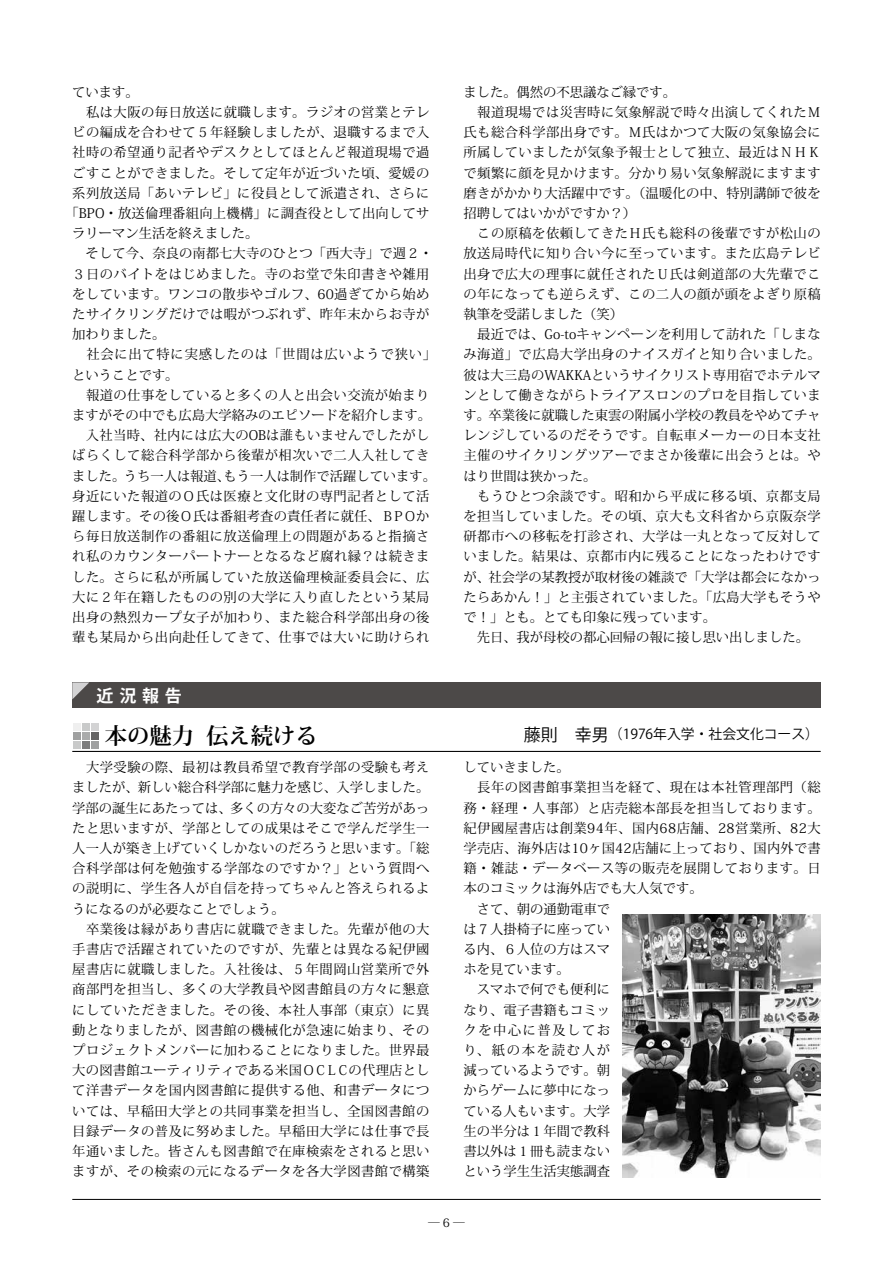
<style>
.page{position:relative;width:893px;height:1263px;background:#fff}
.page>*{position:absolute;margin:0;border:0;box-sizing:border-box;transform-origin:0 0}
.t1{font:700 22.35px "Koz Min Pro";color:#000}
.t2{font:700 16.95px "Koz Go Pro";color:#fff}
.t3{font:13.8px "Koz Go Pro";color:#000}
.t4{font:13.35px/20.2px "Koz Min Pro";letter-spacing:.035em;color:#000}
.t5{font:13.35px/20.2px "Koz Min Pro";letter-spacing:.005em;color:#000}
.t6{font:13.35px "Koz Min Pro";color:#000}
.t7{font:13.35px "Koz Min Pro";letter-spacing:.01em;color:#000}
.t8{font:13.35px "Koz Min Pro";letter-spacing:.06em;color:#000}
.t9{font:11.7px "Koz Min Pro";color:#000}
.s1{font-size:16.95px}
</style>
<div class="page">
<hr style="left:72px;top:1199px;width:749px;height:1px;background:#000">
<hr style="left:72px;top:751px;width:749px;height:1px;background:#000">
<img style="left:623px;top:915px;width:197px;height:263px">
<div style="left:72px;top:682px;width:749px;height:26px;background:#4c4948"></div>
<svg style="left:72px;top:682px;width:17px;height:17px"></svg>
<svg style="left:73px;top:730px;width:26px;height:19px"></svg>
<div style="left:73px;top:723px;width:8px;height:7px;background:#efefef"></div>
<div style="left:73px;top:741px;width:8px;height:7px;background:#c9caca"></div>
<div style="left:73px;top:732px;width:8px;height:7px;background:#9fa0a0"></div>
<div style="left:91px;top:723px;width:8px;height:7px;background:#d3d3d4"></div>
<div style="left:91px;top:741px;width:8px;height:7px;background:#9fa0a0"></div>
<div style="left:91px;top:732px;width:8px;height:7px;background:#656464"></div>
<div style="left:82px;top:723px;width:8px;height:7px;background:#c9caca"></div>
<div style="left:82px;top:741px;width:8px;height:7px;background:#7d7d7d"></div>
<div style="left:82px;top:732px;width:8px;height:7px;background:#aaabab"></div>
<p class="t4" style="left:72px;top:81px;width:68px">ています。</p>
<p class="t4" style="left:72px;top:101px;width:359px">　私は大阪の毎日放送に就職します。ラジオの営業とテレ</p>
<p class="t4" style="left:72px;top:122px;width:359px">ビの編成を合わせて５年経験しましたが、退職するまで入</p>
<p class="t4" style="left:72px;top:142px;width:359px">社時の希望通り記者やデスクとしてほとんど報道現場で過</p>
<p class="t4" style="left:72px;top:162px;width:359px">ごすことができました。そして定年が近づいた頃、愛媛の</p>
<p class="t4" style="left:72px;top:182px;width:359px">系列放送局「あいテレビ」に役員として派遣され、さらに</p>
<p class="t4" style="left:66px;top:202px;width:365px">「BPO・放送倫理番組向上機構」に調査役として出向してサ</p>
<p class="t6" style="left:72px;top:224px;width:188px">ラリーマン生活を終えました。</p>
<p class="t5" style="left:72px;top:243px;width:362px">　そして今、奈良の南都七大寺のひとつ「西大寺」で週２・</p>
<p class="t4" style="left:72px;top:263px;width:359px">３日のバイトをはじめました。寺のお堂で朱印書きや雑用</p>
<p class="t4" style="left:72px;top:283px;width:359px">をしています。ワンコの散歩やゴルフ、60過ぎてから始め</p>
<p class="t4" style="left:72px;top:303px;width:359px">たサイクリングだけでは暇がつぶれず、昨年末からお寺が</p>
<p class="t4" style="left:72px;top:324px;width:95px">加わりました。</p>
<p class="t8" style="left:72px;top:345px;width:365px">　社会に出て特に実感したのは「世間は広いようで狭い」</p>
<p class="t6" style="left:72px;top:365px;width:108px">ということです。</p>
<p class="t4" style="left:72px;top:384px;width:359px">　報道の仕事をしていると多くの人と出会い交流が始まり</p>
<p class="t6" style="left:72px;top:406px;width:360px">ますがその中でも広島大学絡みのエピソードを紹介します。</p>
<p class="t4" style="left:72px;top:425px;width:359px">　入社当時、社内には広大のOBは誰もいませんでしたがし</p>
<p class="t4" style="left:72px;top:445px;width:359px">ばらくして総合科学部から後輩が相次いで二人入社してき</p>
<p class="t6" style="left:72px;top:466px;width:365px">ました。うち一人は報道、もう一人は制作で活躍しています。</p>
<p class="t4" style="left:72px;top:485px;width:359px">身近にいた報道のＯ氏は医療と文化財の専門記者として活</p>
<p class="t7" style="left:72px;top:507px;width:359px">躍します。その後Ｏ氏は番組考査の責任者に就任、ＢＰＯか</p>
<p class="t4" style="left:72px;top:526px;width:359px">ら毎日放送制作の番組に放送倫理上の問題があると指摘さ</p>
<p class="t4" style="left:72px;top:546px;width:359px">れ私のカウンターパートナーとなるなど腐れ縁？は続きま</p>
<p class="t4" style="left:72px;top:566px;width:359px">した。さらに私が所属していた放送倫理検証委員会に、広</p>
<p class="t4" style="left:72px;top:586px;width:359px">大に２年在籍したものの別の大学に入り直したという某局</p>
<p class="t4" style="left:72px;top:606px;width:359px">出身の熱烈カープ女子が加わり、また総合科学部出身の後</p>
<p class="t4" style="left:72px;top:627px;width:359px">輩も某局から出向赴任してきて、仕事では大いに助けられ</p>
<p class="t2" style="left:72px;top:684px;width:111px">　 近況報告</p>
<p class="t4" style="left:463px;top:81px;width:359px">ました。偶然の不思議なご縁です。<br>　報道現場では災害時に気象解説で時々出演してくれたＭ氏も総合科学部出身です。Ｍ氏はかつて大阪の気象協会に所属していましたが気象予報士として独立、最近はＮＨＫで頻繁に顔を見かけます。分かり易い気象解説にますます磨きがかかり大活躍中です。（温暖化の中、特別講師で彼を招聘してはいかがですか？）<br>　この原稿を依頼してきたＨ氏も総科の後輩ですが松山の放送局時代に知り合い今に至っています。また広島テレビ出身で広大の理事に就任されたＵ氏は剣道部の大先輩でこの年になっても逆らえず、この二人の顔が頭をよぎり原稿執筆を受諾しました（笑）<br>　最近では、Go-toキャンペーンを利用して訪れた「しまなみ海道」で広島大学出身のナイスガイと知り合いました。彼は大三島のWAKKAというサイクリスト専用宿でホテルマンとして働きながらトライアスロンのプロを目指しています。卒業後に就職した東雲の附属小学校の教員をやめてチャレンジしているのだそうです。自転車メーカーの日本支社主催のサイクリングツアーでまさか後輩に出会うとは。やはり世間は狭かった。<br>　もうひとつ余談です。昭和から平成に移る頃、京都支局を担当していました。その頃、京大も文科省から京阪奈学研都市への移転を打診され、大学は一丸となって反対していました。結果は、京都市内に残ることになったわけですが、社会学の某教授が取材後の雑談で「大学は都会になかったらあかん！」と主張されていました。「広島大学もそうやで！」とも。とても印象に残っています。<br>　先日、我が母校の都心回帰の報に接し思い出しました。</p>
<h1 class="t1" style="left:105px;top:719px;width:214px">本の魅力 伝え続ける</h1>
<p class="t3" style="left:524px;top:725px;width:297px"><span class="s1">藤則　幸男</span>（1976年入学・社会文化コース）</p>
<p class="t4" style="left:72px;top:757px;width:359px">　大学受験の際、最初は教員希望で教育学部の受験も考えましたが、新しい総合科学部に魅力を感じ、入学しました。学部の誕生にあたっては、多くの方々の大変なご苦労があったと思いますが、学部としての成果はそこで学んだ学生一人一人が築き上げていくしかないのだろうと思います。「総合科学部は何を勉強する学部なのですか？」という質問への説明に、学生各人が自信を持ってちゃんと答えられるようになるのが必要なことでしょう。<br>　卒業後は縁があり書店に就職できました。先輩が他の大手書店で活躍されていたのですが、先輩とは異なる紀伊國屋書店に就職しました。入社後は、５年間岡山営業所で外商部門を担当し、多くの大学教員や図書館員の方々に懇意にしていただきました。その後、本社人事部（東京）に異動となりましたが、図書館の機械化が急速に始まり、そのプロジェクトメンバーに加わることになりました。世界最大の図書館ユーティリティである米国ＯＣＬＣの代理店として洋書データを国内図書館に提供する他、和書データについては、早稲田大学との共同事業を担当し、全国図書館の目録データの普及に努めました。早稲田大学には仕事で長年通いました。皆さんも図書館で在庫検索をされると思いますが、その検索の元になるデータを各大学図書館で構築</p>
<p class="t5" style="left:463px;top:757px;width:359px">していきました。<br>　長年の図書館事業担当を経て、現在は本社管理部門（総務・経理・人事部）と店売総本部長を担当しております。紀伊國屋書店は創業94年、国内68店舗、28営業所、82大学売店、海外店は10ヶ国42店舗に上っており、国内外で書籍・雑誌・データベース等の販売を展開しております。日本のコミックは海外店でも大人気です。<br>　さて、朝の通勤電車で<br>は７人掛椅子に座ってい<br>る内、６人位の方はスマ<br>ホを見ています。<br>　スマホで何でも便利に<br>なり、電子書籍もコミッ<br>クを中心に普及してお<br>り、紙の本を読む人が<br>減っているようです。朝<br>からゲームに夢中になっ<br>ている人もいます。大学<br>生の半分は１年間で教科<br>書以外は１冊も読まない<br>という学生生活実態調査</p>
<p class="t9" style="left:428px;top:1214px;width:38px">─6─</p>
</div>
